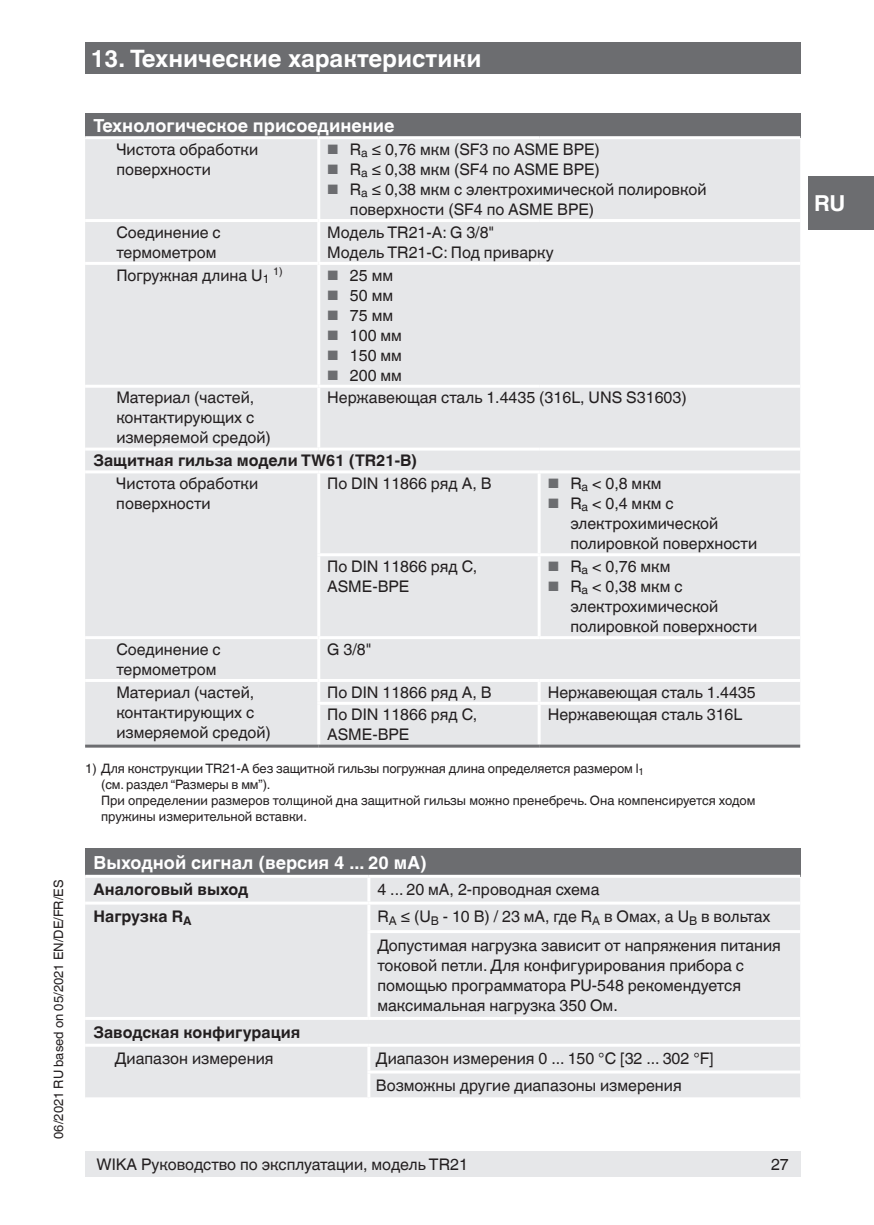
<style>
.page{position:relative;width:874px;height:1225px;background:#fff}
.page>*{position:absolute;margin:0;border:0;box-sizing:border-box;transform-origin:0 0}
.t1{font:700 24px "Helvetica World";color:#fff}
.t2{font:700 22px "Helvetica World";color:#fff}
.t3{font:700 18px "Helvetica World";color:#fff}
.t4{font:16px/20px "Helvetica World";color:#231f20}
.t5{font:700 16px "Helvetica World";color:#231f20}
.t6{font:13px/16px "Helvetica World";color:#231f20}
.t7{font:10.8px "Helvetica World";color:#231f20}
.s1{font-size:13.6px;color:#6c6d70}
</style>
<div class="page">
<div style="left:85px;top:43px;width:714px;height:31px;background:#6c6d70"></div>
<div style="left:85px;top:1151px;width:714px;height:25px;background:#e6e7e9"></div>
<div style="left:808px;top:176px;width:65px;height:54px;background:#6c6d70"></div>
<div style="left:85px;top:113px;width:714px;height:25px;background:#6c6d70"></div>
<div style="left:85px;top:139px;width:714px;height:605px;background:#e6e7e9"></div>
<hr style="left:85px;top:262px;width:233px;height:3px;background:#fff">
<hr style="left:317px;top:265px;width:3px;height:120px;background:#fff">
<hr style="left:85px;top:136px;width:233px;height:3px;background:#fff">
<hr style="left:318px;top:136px;width:221px;height:3px;background:#fff">
<hr style="left:539px;top:136px;width:260px;height:3px;background:#fff">
<hr style="left:317px;top:139px;width:3px;height:80px;background:#fff">
<hr style="left:85px;top:219px;width:233px;height:3px;background:#fff">
<hr style="left:318px;top:219px;width:221px;height:3px;background:#fff">
<hr style="left:317px;top:222px;width:3px;height:40px;background:#fff">
<hr style="left:539px;top:219px;width:260px;height:3px;background:#fff">
<hr style="left:318px;top:262px;width:221px;height:3px;background:#fff">
<hr style="left:539px;top:262px;width:260px;height:3px;background:#fff">
<hr style="left:85px;top:385px;width:233px;height:3px;background:#fff">
<hr style="left:318px;top:385px;width:221px;height:3px;background:#fff">
<hr style="left:317px;top:388px;width:3px;height:59px;background:#fff">
<hr style="left:539px;top:385px;width:260px;height:3px;background:#fff">
<hr style="left:85px;top:447px;width:233px;height:3px;background:#fff">
<hr style="left:318px;top:447px;width:221px;height:3px;background:#fff">
<hr style="left:539px;top:447px;width:260px;height:3px;background:#fff">
<hr style="left:85px;top:470px;width:233px;height:3px;background:#fff">
<hr style="left:318px;top:470px;width:221px;height:3px;background:#fff">
<hr style="left:317px;top:473px;width:3px;height:80px;background:#fff">
<hr style="left:539px;top:470px;width:260px;height:3px;background:#fff">
<hr style="left:537px;top:473px;width:3px;height:80px;background:#fff">
<hr style="left:317px;top:553px;width:222px;height:3px;background:#fff">
<hr style="left:317px;top:556px;width:3px;height:80px;background:#fff">
<hr style="left:539px;top:553px;width:260px;height:3px;background:#fff">
<hr style="left:537px;top:556px;width:3px;height:80px;background:#fff">
<hr style="left:85px;top:636px;width:233px;height:3px;background:#fff">
<hr style="left:318px;top:636px;width:221px;height:3px;background:#fff">
<hr style="left:317px;top:639px;width:3px;height:40px;background:#fff">
<hr style="left:539px;top:636px;width:260px;height:3px;background:#fff">
<hr style="left:85px;top:679px;width:233px;height:3px;background:#fff">
<hr style="left:318px;top:679px;width:221px;height:3px;background:#fff">
<hr style="left:317px;top:682px;width:3px;height:20px;background:#fff">
<hr style="left:539px;top:679px;width:260px;height:3px;background:#fff">
<hr style="left:537px;top:682px;width:3px;height:20px;background:#fff">
<hr style="left:317px;top:702px;width:222px;height:3px;background:#fff">
<hr style="left:317px;top:705px;width:3px;height:39px;background:#fff">
<hr style="left:539px;top:702px;width:260px;height:3px;background:#fff">
<hr style="left:537px;top:705px;width:3px;height:39px;background:#fff">
<hr style="left:85px;top:744px;width:233px;height:3px;background:#6c6d70">
<hr style="left:318px;top:744px;width:221px;height:3px;background:#6c6d70">
<hr style="left:539px;top:744px;width:260px;height:3px;background:#6c6d70">
<div style="left:85px;top:848px;width:714px;height:28px;background:#6c6d70"></div>
<div style="left:85px;top:878px;width:714px;height:219px;background:#e6e7e9"></div>
<hr style="left:369px;top:901px;width:430px;height:3px;background:#fff">
<hr style="left:367px;top:930px;width:432px;height:3px;background:#fff">
<hr style="left:85px;top:901px;width:284px;height:3px;background:#fff">
<hr style="left:367px;top:904px;width:3px;height:26px;background:#fff">
<hr style="left:367px;top:933px;width:3px;height:84px;background:#fff">
<hr style="left:85px;top:1043px;width:284px;height:3px;background:#fff">
<hr style="left:367px;top:1046px;width:3px;height:24px;background:#fff">
<hr style="left:367px;top:1073px;width:3px;height:24px;background:#fff">
<hr style="left:369px;top:1043px;width:430px;height:3px;background:#fff">
<hr style="left:367px;top:1070px;width:432px;height:3px;background:#fff">
<hr style="left:85px;top:1017px;width:284px;height:3px;background:#fff">
<hr style="left:369px;top:1017px;width:430px;height:3px;background:#fff">
<hr style="left:367px;top:878px;width:3px;height:23px;background:#fff">
<hr style="left:85px;top:875px;width:284px;height:3px;background:#fff">
<hr style="left:369px;top:875px;width:430px;height:3px;background:#fff">
<p class="t6" style="left:51px;top:1138px;width:261px;rotate:-90deg">06/2021 RU based on 05/2021 EN/DE/FR/ES</p>
<h1 class="t1" style="left:91px;top:44px;width:392px">13. Технические характеристики</h1>
<p class="t3" style="left:94px;top:115px;width:302px">Технологическое присоединение</p>
<p class="t4" style="left:116px;top:139px;width:143px">Чистота обработки поверхности</p>
<p class="t4" style="left:327px;top:139px;width:274px"><span class="s1">■</span> R<sub>a</sub> ≤ 0,76 мкм (SF3 по ASME BPE)</p>
<p class="t4" style="left:327px;top:159px;width:274px"><span class="s1">■</span> R<sub>a</sub> ≤ 0,38 мкм (SF4 по ASME BPE)</p>
<p class="t4" style="left:350px;top:179px;width:358px;text-indent:-23px"><span class="s1">■</span> R<sub>a</sub> ≤ 0,38 мкм с электрохимической полировкой поверхности (SF4 по ASME BPE)</p>
<p class="t4" style="left:116px;top:222px;width:106px">Соединение с термометром</p>
<p class="t4" style="left:327px;top:222px;width:228px">Модель TR21-A: G 3/8"<br>Модель TR21-C: Под приварку</p>
<p class="t4" style="left:116px;top:265px;width:154px">Погружная длина U<sub>1</sub></p>
<p class="t7" style="left:273px;top:265px;width:11px">1)</p>
<p class="t4" style="left:327px;top:265px;width:67px"><span class="s1">■</span> 25 мм</p>
<p class="t4" style="left:327px;top:285px;width:67px"><span class="s1">■</span> 50 мм</p>
<p class="t4" style="left:327px;top:305px;width:67px"><span class="s1">■</span> 75 мм</p>
<p class="t4" style="left:327px;top:325px;width:76px"><span class="s1">■</span> 100 мм</p>
<p class="t4" style="left:327px;top:345px;width:76px"><span class="s1">■</span> 150 мм</p>
<p class="t4" style="left:327px;top:365px;width:76px"><span class="s1">■</span> 200 мм</p>
<p class="t4" style="left:116px;top:388px;width:156px">Материал (частей, контактирующих с измеряемой средой)</p>
<p class="t4" style="left:327px;top:388px;width:361px">Нержавеющая сталь 1.4435 (316L, UNS S31603)</p>
<p class="t5" style="left:94px;top:451px;width:325px">Защитная гильза модели TW61 (TR21-B)</p>
<p class="t4" style="left:116px;top:473px;width:143px">Чистота обработки поверхности</p>
<p class="t4" style="left:327px;top:473px;width:166px">По DIN 11866 ряд A, B</p>
<p class="t4" style="left:547px;top:473px;width:115px"><span class="s1">■</span> R<sub>a</sub> &lt; 0,8 мкм</p>
<p class="t4" style="left:570px;top:493px;width:188px;text-indent:-23px"><span class="s1">■</span> R<sub>a</sub> &lt; 0,4 мкм с электрохимической полировкой поверхности</p>
<p class="t4" style="left:327px;top:556px;width:151px">По DIN 11866 ряд C,<br>ASME-BPE</p>
<p class="t4" style="left:547px;top:556px;width:124px"><span class="s1">■</span> R<sub>a</sub> &lt; 0,76 мкм</p>
<p class="t4" style="left:570px;top:576px;width:188px;text-indent:-23px"><span class="s1">■</span> R<sub>a</sub> &lt; 0,38 мкм с электрохимической полировкой поверхности</p>
<p class="t4" style="left:116px;top:639px;width:106px">Соединение с термометром</p>
<p class="t4" style="left:327px;top:639px;width:46px">G 3/8"</p>
<p class="t4" style="left:116px;top:682px;width:156px">Материал (частей, контактирующих с измеряемой средой)</p>
<p class="t4" style="left:327px;top:682px;width:166px">По DIN 11866 ряд A, B</p>
<p class="t4" style="left:547px;top:682px;width:209px">Нержавеющая сталь 1.4435</p>
<p class="t4" style="left:327px;top:705px;width:151px">По DIN 11866 ряд C,<br>ASME-BPE</p>
<p class="t4" style="left:547px;top:705px;width:196px">Нержавеющая сталь 316L</p>
<p class="t6" style="left:101px;top:760px;width:655px;text-indent:-16px">1) Для конструкции TR21-A без защитной гильзы погружная длина определяется размером l<sub>1<br></sub>(см. раздел “Размеры в мм”).<br>При определении размеров толщиной дна защитной гильзы можно пренебречь. Она компенсируется ходом пружины измерительной вставки.</p>
<p class="t3" style="left:94px;top:852px;width:334px">Выходной сигнал (версия 4 ... 20 мА)</p>
<p class="t5" style="left:94px;top:880px;width:156px">Аналоговый выход</p>
<p class="t4" style="left:377px;top:880px;width:223px">4 ... 20 мА, 2-проводная схема</p>
<p class="t5" style="left:94px;top:907px;width:99px">Нагрузка R<sub>A</sub></p>
<p class="t4" style="left:377px;top:902px;width:405px;line-height:28.4px">R<sub>A</sub> ≤ (U<sub>B</sub> - 10 В) / 23 мА, где R<sub>A</sub> в Омах, а U<sub>B</sub> в вольтах<br>Допустимая нагрузка зависит от напряжения питания</p>
<p class="t4" style="left:377px;top:955px;width:368px">токовой петли. Для конфигурирования прибора с помощью программатора PU-548 рекомендуется максимальная нагрузка 350 Ом.</p>
<p class="t5" style="left:94px;top:1022px;width:208px">Заводская конфигурация</p>
<p class="t4" style="left:115px;top:1048px;width:160px">Диапазон измерения</p>
<p class="t4" style="left:376px;top:1045px;width:339px;line-height:26.8px">Диапазон измерения 0 ... 150 °C [32 ... 302 °F]<br>Возможны другие диапазоны измерения</p>
<p class="t4" style="left:96px;top:1154px;width:373px">WIKA Руководство по эксплуатации, модель TR21</p>
<p class="t4" style="left:770px;top:1154px;width:19px">27</p>
<h2 class="t2" style="left:813px;top:190px;width:33px">RU</h2>
</div>
